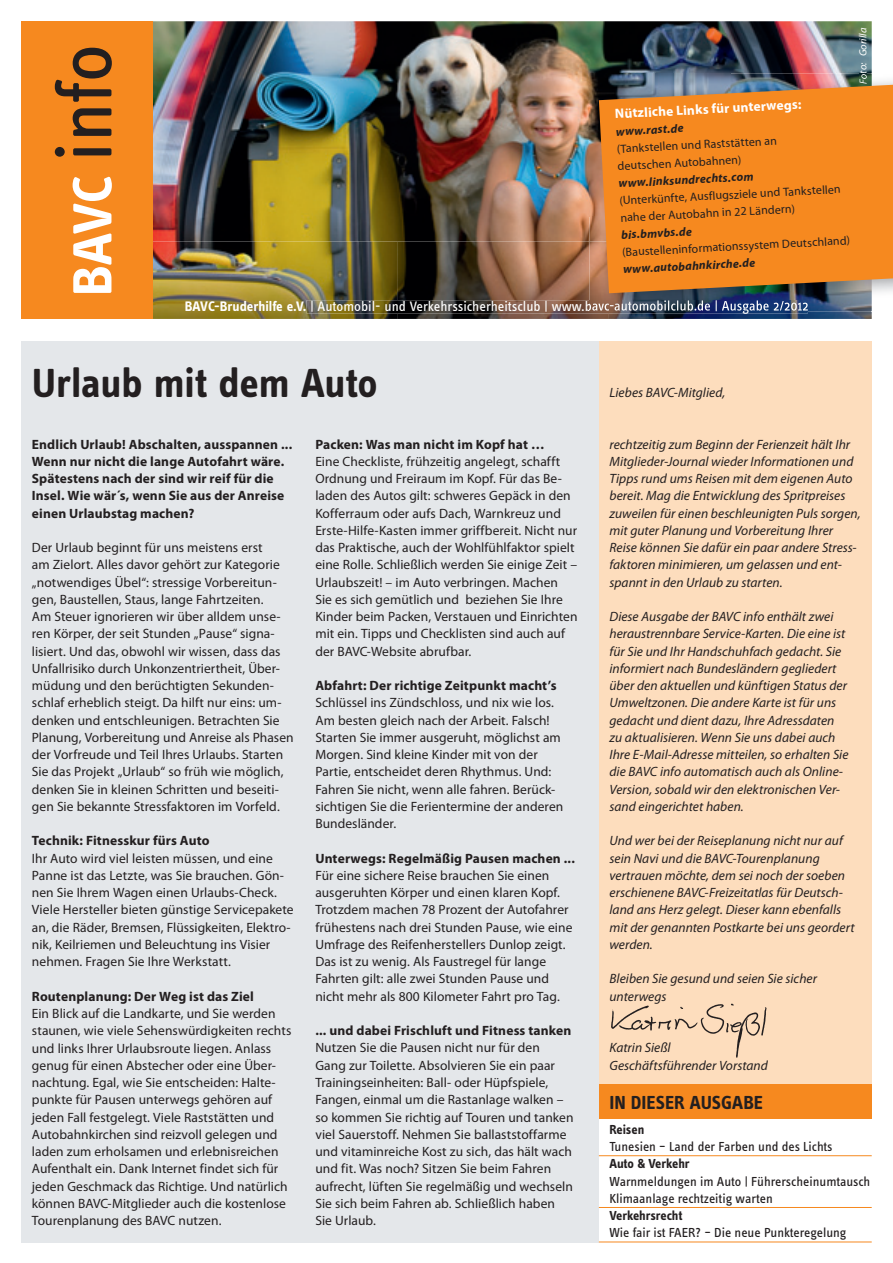
<style>
.page{position:relative;width:893px;height:1263px;background:#fff}
.page>*{position:absolute;margin:0;border:0;box-sizing:border-box;transform-origin:0 0}
.t1{font:700 57px "Info Text";color:#fff}
.t2{font:700 42px "Info Text";letter-spacing:-.005em;color:#231f20}
.t3{font:700 19.5px "Info Text";letter-spacing:-.005em;color:#231f20}
.t4{font:14.25px "Info Text";color:#fff}
.t5{font:13.5px/17.2px "Myriad Pro";letter-spacing:.005em;color:#231f20}
.t6{font:italic 13.5px/17.2px "Myriad Pro";letter-spacing:.005em;color:#231f20}
.t7{font:700 13.5px/17.2px "Myriad Pro";letter-spacing:.01em;color:#231f20}
.t8{font:13.5px/17.2px "Info Text";color:#231f20}
.t9{font:700 13.5px "Info Text";letter-spacing:-.005em;color:#231f20}
.t10{font:700 13.5px "Myriad Pro";color:#fff}
.t11{font:12px/17.2px "Myriad Pro";color:#231f20}
.t12{font:italic 700 12px "Myriad Pro";color:#231f20}
.t13{font:italic 10.5px "Myriad Pro";letter-spacing:.01em;color:#fff}
.s1{font-weight:400;font-size:79.5px;color:#231f20}
.s2{font-weight:700}
</style>
<div class="page">
<div style="left:21px;top:341px;width:578px;height:901px;background:#e4e7ea"></div>
<div style="left:599px;top:341px;width:273px;height:753px;background:#fdddbd"></div>
<img style="left:152px;top:21px;width:720px;height:221px">
<img style="left:611px;top:1003px;width:156px;height:55px">
<img style="left:152px;top:242px;width:456px;height:77px">
<img style="left:608px;top:311px;width:264px;height:8px">
<img style="left:307px;top:300px;width:501px;height:13px">
<div style="left:21px;top:21px;width:131px;height:298px;background:#f6891f"></div>
<hr style="left:599px;top:1155px;width:273px;height:1px;background:#f6891f">
<hr style="left:599px;top:1207px;width:273px;height:1px;background:#f6891f">
<hr style="left:599px;top:1241px;width:273px;height:1px;background:#f6891f">
<div style="left:599px;top:1084px;width:273px;height:35px;background:#f6891f"></div>
<img style="left:872px;top:80px;width:21px;height:5px">
<img style="left:589px;top:73px;width:283px;height:169px">
<img style="left:589px;top:242px;width:283px;height:69px">
<img style="left:589px;top:300px;width:219px;height:11px">
<svg style="left:859px;top:73px;width:8px;height:11px"></svg>
<svg style="left:599px;top:85px;width:294px;height:208px;background:#ea8626"></svg>
<h1 class="t1" style="left:60px;top:296px;width:254px;rotate:-90deg">BAVC <span class="s1">info</span></h1>
<p class="t10" style="left:614px;top:105px;width:188px;rotate:-3deg">Nützliche Links für unterwegs:</p>
<p class="t12" style="left:616px;top:125px;width:69px;rotate:-3deg">www.rast.de</p>
<p class="t11" style="left:616px;top:140px;width:162px;rotate:-3deg">(Tankstellen und Raststätten an deutschen Autobahnen)</p>
<p class="t12" style="left:618px;top:177px;width:137px;rotate:-3deg">www.linksundrechts.com</p>
<p class="t11" style="left:619px;top:192px;width:223px;rotate:-3deg">(Unterkünfte, Ausflugsziele und Tankstellen nahe der Autobahn in 22 Ländern)</p>
<p class="t12" style="left:621px;top:228px;width:72px;rotate:-3deg">bis.bmvbs.de</p>
<p class="t11" style="left:622px;top:243px;width:230px;rotate:-3deg">(Baustelleninformationssystem Deutschland)</p>
<p class="t12" style="left:623px;top:263px;width:134px;rotate:-3deg">www.autobahnkirche.de</p>
<p class="t13" style="left:857px;top:84px;width:58px;rotate:-90deg">Foto: Gorilla</p>
<p class="t4" style="left:185px;top:298px;width:625px"><span class="s2">BAVC-Bruderhilfe e.V.</span> | Automobil- und Verkehrssicherheitsclub | www.bavc-automobilclub.de | Ausgabe 2/2012</p>
<h2 class="t2" style="left:32px;top:359px;width:347px">Urlaub mit dem Auto</h2>
<p class="t7" style="left:32px;top:435px;width:262px">Endlich Urlaub! Abschalten, ausspannen ...<br>Wenn nur nicht die lange Autofahrt wäre.<br>Spätestens nach der sind wir reif für die Insel. Wie wär´s, wenn Sie aus der Anreise einen Urlaubstag machen?</p>
<p class="t5" style="left:32px;top:539px;width:263px">Der Urlaub beginnt für uns meistens erst<br>am Zielort. Alles davor gehört zur Kategorie „notwendiges Übel“: stressige Vorbereitun&shy;gen, Baustellen, Staus, lange Fahrtzeiten.<br>Am Steuer ignorieren wir über alldem unse&shy;ren Körper, der seit Stunden „Pause“ signa&shy;lisiert. Und das, obwohl wir wissen, dass das Unfall risiko durch Unkonzentriertheit, Über&shy;müdung und den berüchtigten Sekunden&shy;schlaf erheblich steigt. Da hilft nur eins: um&shy;denken und entschleu nigen. Betrachten Sie Planung, Vorbereitung und Anreise als Phasen der Vorfreude und Teil Ihres Urlaubs. Starten Sie das Projekt „Urlaub“ so früh wie möglich, denken Sie in kleinen Schritten und besei ti&shy;gen Sie bekannte Stressfaktoren im Vorfeld.</p>
<p class="t7" style="left:32px;top:832px;width:179px">Technik: Fitnesskur fürs Auto</p>
<p class="t5" style="left:32px;top:849px;width:263px">Ihr Auto wird viel leisten müssen, und eine Panne ist das Letzte, was Sie brauchen. Gön&shy;nen Sie Ihrem Wagen einen Urlaubs-Check.<br>Viele Hersteller bieten günstige Servicepakete an, die Räder, Bremsen, Flüssigkeiten, Elektro&shy;nik, Keilriemen und Beleuchtung ins Visier nehmen. Fragen Sie Ihre Werkstatt.</p>
<p class="t7" style="left:32px;top:987px;width:224px">Routenplanung: Der Weg ist das Ziel</p>
<p class="t5" style="left:32px;top:1004px;width:261px">Ein Blick auf die Landkarte, und Sie werden staunen, wie viele Sehenswürdigkeiten rechts und links Ihrer Urlaubsroute liegen. Anlass genug für einen Abstecher oder eine Über&shy;nachtung. Egal, wie Sie entscheiden: Halte&shy;punkte für Pausen unterwegs gehören auf jeden Fall festgelegt. Viele Raststätten und Autobahnkirchen sind reizvoll gelegen und laden zum erholsamen und erlebnisreichen Aufenthalt ein. Dank Internet findet sich für jeden Geschmack das Richtige. Und natürlich können BAVC-Mitglieder auch die kostenlose Tourenplanung des BAVC nutzen.</p>
<p class="t7" style="left:315px;top:435px;width:231px">Packen: Was man nicht im Kopf hat …</p>
<p class="t5" style="left:315px;top:452px;width:264px">Eine Checkliste, frühzeitig angelegt, schafft Ordnung und Freiraum im Kopf. Für das Be&shy;laden des Autos gilt: schweres Gepäck in den Kofferraum oder aufs Dach, Warnkreuz und Erste-Hilfe-Kasten immer griffbereit. Nicht nur das Praktische, auch der Wohlfühlfaktor spielt eine Rolle. Schließlich werden Sie einige Zeit – Urlaubszeit! – im Auto verbringen. Machen Sie es sich gemütlich und beziehen Sie Ihre Kinder beim Packen, Verstauen und Einrichten mit ein. Tipps und Checklisten sind auch auf der BAVC-Website abrufbar.</p>
<p class="t7" style="left:315px;top:676px;width:243px">Abfahrt: Der richtige Zeitpunkt macht’s</p>
<p class="t5" style="left:315px;top:694px;width:249px">Schlüssel ins Zündschloss, und nix wie los.<br>Am besten gleich nach der Arbeit. Falsch!<br>Starten Sie immer ausgeruht, möglichst am Morgen. Sind kleine Kinder mit von der Partie, entscheidet deren Rhythmus. Und:<br>Fahren Sie nicht, wenn alle fahren. Berück&shy;sichtigen Sie die Ferientermine der anderen Bundesländer.</p>
<p class="t7" style="left:315px;top:849px;width:261px">Unterwegs: Regelmäßig Pausen machen ...</p>
<p class="t5" style="left:315px;top:866px;width:259px">Für eine sichere Reise brauchen Sie einen<br>a usgeruhten Körper und einen klaren Kopf.<br>Trotzdem machen 78 Prozent der Autofahrer frühestens nach drei Stunden Pause, wie eine Umfrage des Reifenherstellers Dunlop zeigt.<br>Das ist zu wenig. Als Faustregel für lange Fahrten gilt: alle zwei Stunden Pause und nicht mehr als 800 Kilometer Fahrt pro Tag.</p>
<p class="t7" style="left:315px;top:1021px;width:258px">... und dabei Frischluft und Fitness tanken</p>
<p class="t5" style="left:315px;top:1039px;width:260px">Nutzen Sie die Pausen nicht nur für den Gang zur Toilette. Absolvieren Sie ein paar Trainings einheiten: Ball- oder Hüpfspiele, Fangen, einmal um die Rastanlage walken – so kommen Sie richtig auf Touren und tanken viel Sauerstoff. Nehmen Sie ballaststoffarme und vitaminreiche Kost zu sich, das hält wach und fit. Was noch? Sitzen Sie beim Fah ren aufrecht, lüften Sie regelmäßig und wechseln Sie sich beim Fahren ab. Schließlich haben Sie Urlaub.</p>
<p class="t6" style="left:609px;top:383px;width:117px">Liebes BAVC-Mitglied,</p>
<p class="t6" style="left:609px;top:435px;width:253px">rechtzeitig zum Beginn der Ferienzeit hält Ihr Mitglieder-Journal wieder Informationen und Tipps rund ums Reisen mit dem eigenen Auto bereit. Mag die Entwicklung des Spritpreises zuweilen für einen beschleunigten Puls sorgen, mit guter Planung und Vorbereitung Ihrer Reise können Sie dafür ein paar andere Stress&shy;faktoren minimieren, um gelassen und ent&shy;spannt in den Urlaub zu starten.</p>
<p class="t6" style="left:609px;top:608px;width:240px">Diese Ausgabe der BAVC info enthält zwei heraustrennbare Service-Karten. Die eine ist für Sie und Ihr Handschuhfach gedacht. Sie informiert nach Bundesländern gegliedert über den aktuellen und künftigen Status der Umweltzonen. Die andere Karte ist für uns gedacht und dient dazu, Ihre Adressdaten zu aktualisieren. Wenn Sie uns dabei auch Ihre E-Mail-Adresse mitteilen, so erhalten Sie die BAVC info automatisch auch als Online-Version, sobald wir den elektronischen Ver&shy;sand eingerichtet haben.</p>
<p class="t6" style="left:609px;top:832px;width:247px">Und wer bei der Reiseplanung nicht nur auf sein Navi und die BAVC-Tourenplanung vertrauen möchte, dem sei noch der soeben erschienene BAVC-Freizeitatlas für Deutsch&shy;land ans Herz gelegt. Dieser kann ebenfalls mit der genannten Postkarte bei uns geordert werden.</p>
<p class="t6" style="left:609px;top:970px;width:209px">Bleiben Sie gesund und seien Sie sicher unterwegs</p>
<p class="t6" style="left:609px;top:1039px;width:160px">Katrin Sießl<br>Geschäftsführender Vorstand</p>
<h3 class="t3" style="left:609px;top:1091px;width:155px">IN DIESER AUSGABE</h3>
<p class="t9" style="left:609px;top:1121px;width:36px">Reisen</p>
<p class="t8" style="left:609px;top:1138px;width:225px">Tunesien – Land der Farben und des Lichts</p>
<p class="t9" style="left:609px;top:1156px;width:82px">Auto &amp; Verkehr</p>
<p class="t8" style="left:609px;top:1172px;width:262px">Warnmeldungen im Auto | Führerscheinumtausch<br>Klimaanlage rechtzeitig warten</p>
<p class="t9" style="left:609px;top:1208px;width:74px">Verkehrsrecht</p>
<p class="t8" style="left:609px;top:1224px;width:239px">Wie fair ist FAER? – Die neue Punkteregelung</p>
</div>
